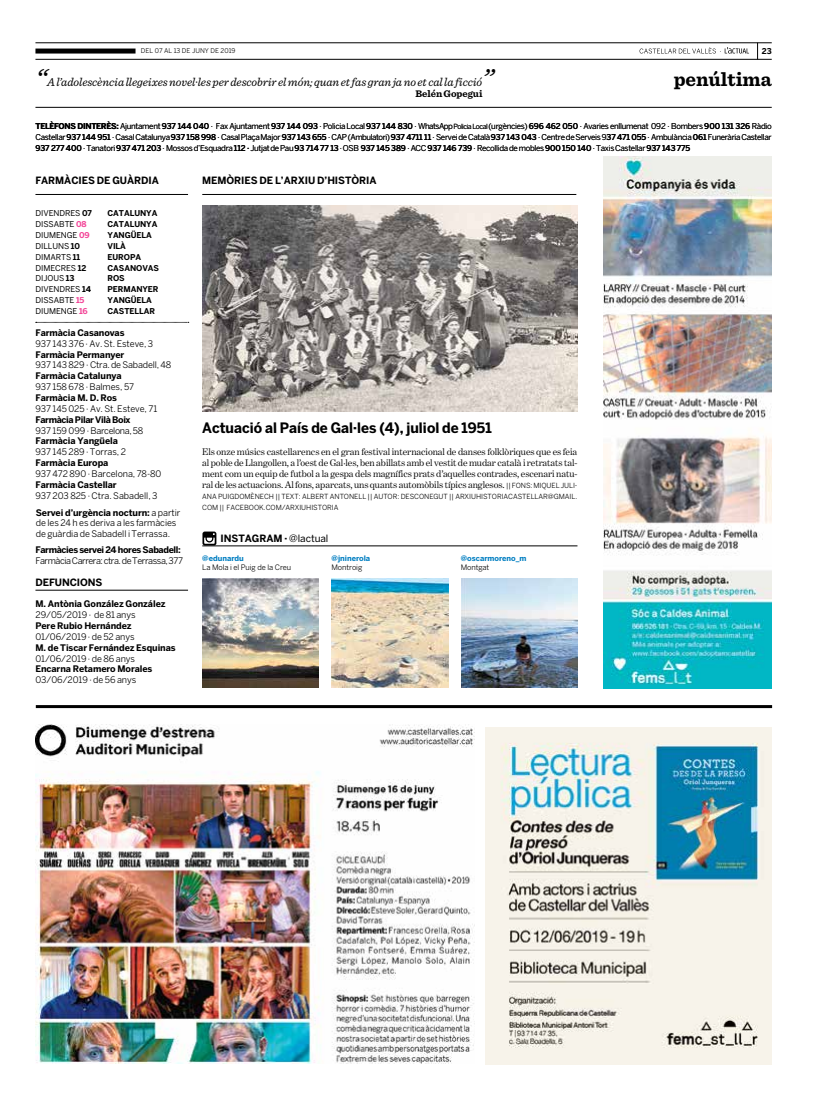
<style>
.page{position:relative;width:820px;height:1106px;background:#fff}
.page>*{position:absolute;margin:0;border:0;box-sizing:border-box;transform-origin:0 0}
.t1{font:italic 30px "Sentinel";color:#000}
.t2{font:700 20px "Sentinel";letter-spacing:-.005em;color:#000}
.t3{font:700 14.3px "Benton Sans";color:#000}
.t4{font:italic 12px "Sentinel";letter-spacing:-.005em;color:#000}
.t5{font:700 10px "Benton Sans";letter-spacing:-.01em;color:#000}
.t6{font:700 10px "Sentinel";letter-spacing:-.005em;color:#000}
.t7{font:9.7px/10.9px "Benton Modern One";letter-spacing:-.005em;color:#000;text-align:justify}
.t8{font:9px/10px "Benton Sans";letter-spacing:-.005em;color:#000}
.t9{font:700 9px "Benton Sans";letter-spacing:-.01em;color:#000}
.t10{font:700 9px "Benton Sans";letter-spacing:-.04em;color:#000}
.t11{font:9px "Benton Sans";letter-spacing:-.045em;color:#000}
.t12{font:8px/10.9px "Benton Sans";letter-spacing:-.035em;color:#000;text-align:justify}
.t13{font:8px "Benton Sans";letter-spacing:-.005em;color:#000}
.t14{font:700 8px "Benton Sans";letter-spacing:-.01em;color:#000}
.t15{font:700 8px "Benton Sans";color:#f34497}
.t16{font:7.5px "Benton Sans";letter-spacing:-.01em;color:#000}
.t17{font:700 7.5px "Benton Sans";color:#007ec1}
.t18{font:7px "Benton Sans";letter-spacing:-.005em;color:#000}
.t19{font:6.5px "Benton Sans";letter-spacing:.005em;color:#000}
.s1{font-weight:700}
.s2{font-weight:500}
.s3{font-size:7px}
.s4{font-weight:700;color:#f34497}
.s5{font-family:"Benton Sans";font-size:7px}
.s6{font-weight:400}
</style>
<div class="page">
<svg style="left:757px;top:44px;width:1px;height:15px"></svg>
<svg style="left:639px;top:47px;width:109px;height:7px"></svg>
<hr style="left:35px;top:107px;width:736px;height:1px;background:#000">
<hr style="left:35px;top:43px;width:736px;height:1px;background:#000">
<hr style="left:35px;top:59px;width:736px;height:1px;background:#000">
<div style="left:35px;top:49px;width:100px;height:5px;background:#000"></div>
<svg style="left:36px;top:322px;width:153px;height:1px"></svg>
<img style="left:202px;top:578px;width:116px;height:109px">
<img style="left:331px;top:578px;width:117px;height:109px">
<img style="left:461px;top:578px;width:116px;height:109px">
<svg style="left:202px;top:531px;width:14px;height:14px"></svg>
<hr style="left:202px;top:194px;width:374px;height:1px;background:#000">
<hr style="left:202px;top:545px;width:375px;height:1px;background:#000">
<img style="left:202px;top:206px;width:375px;height:206px">
<hr style="left:35px;top:194px;width:153px;height:1px;background:#000">
<hr style="left:35px;top:590px;width:153px;height:1px;background:#000">
<img style="left:603px;top:157px;width:168px;height:531px">
<img style="left:35px;top:725px;width:439px;height:338px">
<img style="left:485px;top:727px;width:286px;height:337px">
<hr style="left:36px;top:705px;width:735px;height:3px;background:#000">
<p class="t19" style="left:141px;top:47px;width:96px">DEL 07 AL 13 DE juny DE 2019</p>
<p class="t14" style="left:761px;top:46px;width:11px">23</p>
<h1 class="t1" style="left:35px;top:56px;width:13px">“</h1>
<h3 class="t4" style="left:47px;top:73px;width:436px">A l’adolescència llegeixes novel·les per descobrir el món; quan et fas gran ja no et cal la ficció</h3>
<h1 class="t1" style="left:482px;top:56px;width:13px">”</h1>
<p class="t6" style="left:415px;top:86px;width:68px">Belén Gopegui</p>
<h2 class="t2" style="left:673px;top:64px;width:99px">penúltima</h2>
<p class="t12" style="left:35px;top:121px;width:737px"><span class="s1">TELÈFONS DINTERÈS:</span> Ajuntament <span class="s2">937 144 040</span> · Fax Ajuntament <span class="s2">937 144 093</span> · Policia Local <span class="s2">937 144 830</span> · WhatsApp <span class="s3">Policia Local</span> (urgències) <span class="s2">696 462 050</span> · Avaries enllumenat 092 · Bombers <span class="s2">900 131 326</span> Ràdio Castellar <span class="s2">937 144 951</span> · Casal Catalunya <span class="s2">937 158 998</span> · Casal Plaça M ajor <span class="s2">937 143 655</span> · CAP (Ambulatori) <span class="s2">937 4711 11</span> · Servei de Català <span class="s2">937 143 043</span> · Centre de Serveis 9<span class="s2">37 471 055</span> · Ambulància <span class="s2">061</span> Funerària Castellar <span class="s2">937 277 400</span> · Tanatori <span class="s2">937 471 203</span> · M ossos d’Esquadra <span class="s2">112 ·</span> Jutjat de Pau <span class="s2">93 714 77 13</span> · OSB <span class="s2">937 145 389</span> · ACC <span class="s2">937 146 739</span> · Recollida de mobles <span class="s2">900 150 140</span> · Taxis Castellar <span class="s2">937 143 775</span></p>
<p class="t5" style="left:35px;top:174px;width:125px">FARMÀCI ES DE GUÀRDIA</p>
<p class="t13" style="left:35px;top:209px;width:36px">DIVEN DRES</p>
<p class="t14" style="left:82px;top:209px;width:11px">07</p>
<p class="t14" style="left:107px;top:209px;width:51px">CATALUNYA</p>
<p class="t13" style="left:35px;top:219px;width:53px">DISSABTE <span class="s4">08</span></p>
<p class="t14" style="left:107px;top:219px;width:51px">CATALUNYA</p>
<p class="t13" style="left:35px;top:230px;width:27px">DIUMENGE</p>
<p class="t15" style="left:79px;top:230px;width:12px">09</p>
<p class="t14" style="left:107px;top:230px;width:46px">YANGÜELA</p>
<p class="t13" style="left:35px;top:241px;width:24px">DI LLUNS</p>
<p class="t14" style="left:71px;top:241px;width:11px">10</p>
<p class="t14" style="left:107px;top:241px;width:20px">VI LÀ</p>
<p class="t13" style="left:35px;top:252px;width:46px">DI MARTS <span class="s1">11</span></p>
<p class="t14" style="left:107px;top:252px;width:35px">EUROPA</p>
<p class="t13" style="left:35px;top:263px;width:32px">DI MECRES</p>
<p class="t14" style="left:78px;top:263px;width:10px">12</p>
<p class="t14" style="left:107px;top:263px;width:53px">CASANOVAS</p>
<p class="t13" style="left:35px;top:274px;width:40px">DIJOUS <span class="s1">13</span></p>
<p class="t14" style="left:107px;top:274px;width:19px">ROS</p>
<p class="t13" style="left:35px;top:285px;width:36px">DIVEN DRES</p>
<p class="t14" style="left:82px;top:285px;width:11px">14</p>
<p class="t14" style="left:107px;top:285px;width:53px">PERMANYER</p>
<p class="t13" style="left:35px;top:295px;width:50px">DISSABTE <span class="s4">15</span></p>
<p class="t14" style="left:107px;top:295px;width:46px">YANGÜELA</p>
<p class="t13" style="left:35px;top:306px;width:27px">DIUMENGE</p>
<p class="t15" style="left:79px;top:306px;width:10px">16</p>
<p class="t14" style="left:107px;top:306px;width:49px">CASTELLAR</p>
<p class="t9" style="left:35px;top:327px;width:90px">Farmàcia Casanovas</p>
<p class="t8" style="left:35px;top:338px;width:119px">937 143 376 · Av. St. Esteve, 3</p>
<p class="t9" style="left:35px;top:349px;width:90px">Farmàcia Permanyer</p>
<p class="t8" style="left:35px;top:360px;width:137px">937 143 829 · Ctra. de Sabadell, 48</p>
<p class="t9" style="left:35px;top:370px;width:88px">Farmàcia Catalunya</p>
<p class="t8" style="left:35px;top:382px;width:100px">937 158 678 · Balmes, 57</p>
<p class="t9" style="left:35px;top:392px;width:83px">Farmàcia M. D. Ros</p>
<p class="t8" style="left:35px;top:403px;width:123px">937 145 025 · Av. St. Esteve, 71</p>
<p class="t10" style="left:35px;top:414px;width:97px">Farmàcia Pilar Vilà Boix</p>
<p class="t8" style="left:35px;top:425px;width:109px">937 159 099 · Barcelona, 58</p>
<p class="t9" style="left:35px;top:436px;width:84px">Farmàcia Yangüela</p>
<p class="t8" style="left:35px;top:447px;width:92px">937 145 289 · Torras, 2</p>
<p class="t9" style="left:35px;top:457px;width:74px">Farmàcia Europa</p>
<p class="t8" style="left:35px;top:468px;width:127px">937 472 890 · Barcelona, 78-80</p>
<p class="t9" style="left:35px;top:479px;width:83px">Farmàcia Castellar</p>
<p class="t8" style="left:35px;top:490px;width:123px">937 203 825 · Ctra. Sabadell, 3</p>
<p class="t8" style="left:36px;top:508px;width:146px"><span class="s1">Servei d’urgència nocturn:</span> a partir de les 24 h es deriva a les farmàcies de guàrdia de Sabadell i Terrassa.</p>
<p class="t10" style="left:35px;top:544px;width:147px">Farmàcies servei 24 hores Sabadell:</p>
<p class="t11" style="left:35px;top:555px;width:149px">Farmàcia Carrera: ctra. de Terrassa, 377</p>
<p class="t5" style="left:35px;top:576px;width:68px">DEFUNCIONS</p>
<p class="t9" style="left:35px;top:598px;width:131px">M. Antònia González González</p>
<p class="t8" style="left:35px;top:610px;width:102px">29/05/2019 · de 81 anys</p>
<p class="t9" style="left:35px;top:620px;width:98px">Pere Rubio Hernández</p>
<p class="t8" style="left:35px;top:631px;width:101px">01/06/2019 · de 52 anys</p>
<p class="t9" style="left:35px;top:642px;width:142px">M. de Tiscar Fernández Esquinas</p>
<p class="t8" style="left:35px;top:653px;width:101px">01/06/2019 · de 86 anys</p>
<p class="t9" style="left:35px;top:664px;width:118px">Encarna Retamero Morales</p>
<p class="t8" style="left:35px;top:675px;width:102px">03/06/2019 · de 56 anys</p>
<p class="t5" style="left:202px;top:174px;width:176px">MEMÒRI ES DE L’ARXI U D’HISTÒRIA</p>
<h3 class="t3" style="left:202px;top:419px;width:291px">Actuació al País de Gal·les (4), juliol de 1951</h3>
<p class="t7" style="left:202px;top:446px;width:376px">Els onze músics castellarencs en el gran festival internacional de danses folklòriques que es feia al poble de Llangollen, a l’oest de Gal·les, ben abillats amb el vestit de mudar català i retratats tal&shy;ment com un equip de futbol a la gespa dels magnífics prats d’aquelles contrades, escenari natu&shy;ral de les actuacions. Al fons, aparcats, uns quants automòbils típics anglesos. <span class="s5">|| f ons: M iqu el Jul i-</span></p>
<p class="t18" style="left:202px;top:492px;width:148px">ana Pu igdomènech || TEXT: ALBERT ANTONE</p>
<p class="t18" style="left:358px;top:492px;width:67px">LL || AUTOR : DESCONEG</p>
<p class="t18" style="left:438px;top:492px;width:71px">UT || arxiuh istoriacast</p>
<p class="t18" style="left:526px;top:492px;width:52px">ellar@gmail.</p>
<p class="t18" style="left:202px;top:503px;width:30px">com || fac</p>
<p class="t18" style="left:240px;top:503px;width:99px">ebook.com/arxiuh istoria</p>
<p class="t5" style="left:220px;top:532px;width:109px">INSTAGRAM · <span class="s6">@lactual</span></p>
<p class="t17" style="left:202px;top:554px;width:43px">@edunardu</p>
<p class="t17" style="left:331px;top:554px;width:40px">@jninerola</p>
<p class="t17" style="left:460px;top:554px;width:67px">@oscarmoreno_m</p>
<p class="t16" style="left:202px;top:563px;width:90px">La Mola i el Puig de la Creu</p>
<p class="t16" style="left:331px;top:563px;width:32px">Montroig</p>
<p class="t16" style="left:460px;top:563px;width:30px">M ontgat</p>
</div>
